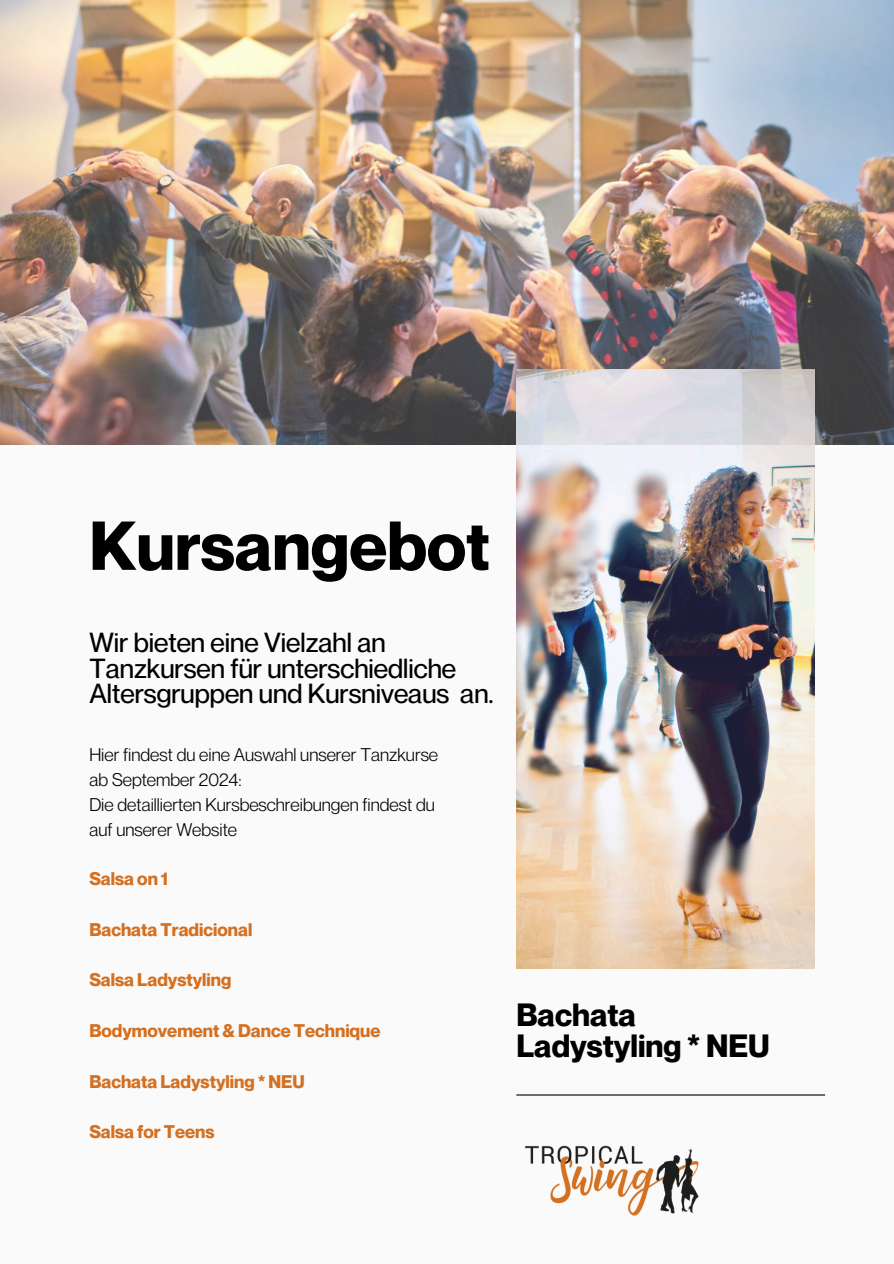
<style>
.page{position:relative;width:894px;height:1264px;background:#fff}
.page>*{position:absolute;margin:0;border:0;box-sizing:border-box;transform-origin:0 0}
.t1{font:700 67.5px "Neue Montreal";color:#000}
.t2{font:700 31.5px/31.5px "Neue Montreal";color:#000}
.t3{font:500 27px/25.8px "Neue Montreal";color:#000}
.t4{font:18px/24.8px "Neue Montreal";color:#000}
.t5{font:700 18px "Neue Montreal";color:#d47020}
</style>
<div class="page">
<div style="left:0;top:0;width:893px;height:1263px;background:#fafafa"></div>
<img style="left:0;top:0;width:893px;height:445px">
<img style="left:516px;top:370px;width:298px;height:598px">
<hr style="left:516px;top:1094px;width:308px;height:1px;background:#000">
<img style="left:525px;top:1145px;width:174px;height:71px">
<h4 class="t1" style="left:89px;top:504px;width:402px">Kursangebot</h4>
<h4 class="t3" style="left:89px;top:628px;width:405px">Wir bieten eine Vielzahl an<br>Tanzkursen für unterschiedliche<br>Altersgruppen und Kursniveaus an.</h4>
<p class="t4" style="left:89px;top:742px;width:350px">Hier findest du eine Auswahl unserer Tanzkurse ab September 2024:</p>
<p class="t4" style="left:89px;top:791px;width:347px">Die detaillierten Kursbeschreibungen findest du auf unserer Website</p>
<h1 class="t5" style="left:89px;top:867px;width:80px">Salsa on 1</h1>
<h3 class="t5" style="left:89px;top:918px;width:164px">Bachata Tradicional</h3>
<p class="t5" style="left:89px;top:968px;width:143px">Salsa Ladystyling</p>
<p class="t5" style="left:89px;top:1019px;width:292px">Bodymovement &amp; Dance Technique</p>
<h4 class="t5" style="left:89px;top:1070px;width:217px">Bachata Ladystyling * NEU</h4>
<h4 class="t5" style="left:89px;top:1120px;width:127px">Salsa for Teens</h4>
<h4 class="t2" style="left:516px;top:998px;width:255px">Bachata<br>Ladystyling * NEU</h4>
</div>
